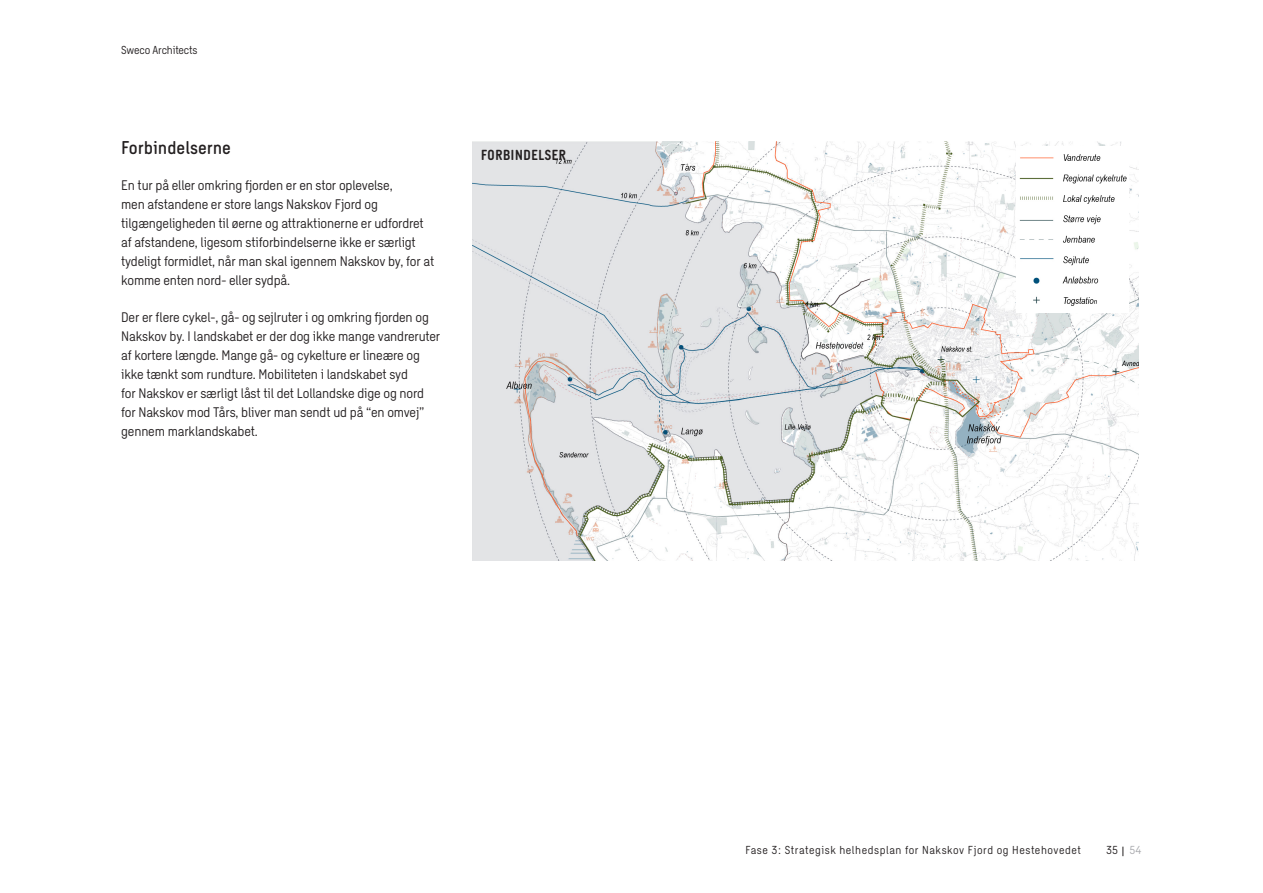
<style>
.page{position:relative;width:1263px;height:893px;background:#fff}
.page>*{position:absolute;margin:0;border:0;box-sizing:border-box;transform-origin:0 0}
.Overskrift_4_2_12_6{font:500 18px "Sweco Sans";color:#231f20}
.t1{font:700 14.1px "Sweco Sans";color:#231f20}
.Brødtekst_9_12_6{font:13.5px/18.9px "Sweco Sans";letter-spacing:-.01em;color:#231f20}
.t2{font:11.25px "Sweco Sans";letter-spacing:.05em;color:#231f20}
.t3{font:11.25px "Sweco Sans";letter-spacing:-.01em;color:#231f20}
.s1{color:#a8a9ad}
</style>
<div class="page">
<img style="left:472px;top:141px;width:667px;height:420px">
<img style="left:1016px;top:147px;width:113px;height:166px">
<p class="t3" style="left:121px;top:44px;width:78px">Sweco Architects</p>
<p class="Overskrift_4_2_12_6" style="left:121px;top:137px;width:111px">Forbindelserne</p>
<p class="Brødtekst_9_12_6" style="left:121px;top:176px;width:315px">En tur på eller omkring fjorden er en stor oplevelse,<br>men afstandene er store langs Nakskov Fjord og tilgængeligheden til øerne og attraktionerne er udfordret af afstandene, ligesom stiforbindelserne ikke er særligt tydeligt formidlet, når man skal igennem Nakskov by, for at komme enten nord- eller sydpå.</p>
<p class="Brødtekst_9_12_6" style="left:121px;top:308px;width:321px">Der er flere cykel-, gå- og sejlruter i og omkring fjorden og Nakskov by. I landskabet er der dog ikke mange vandreruter af kortere længde. Mange gå- og cykelture er lineære og ikke tænkt som rundture. Mobiliteten i landskabet syd<br>for Nakskov er særligt låst til det Lollandske dige og nord for Nakskov mod Tårs, bliver man sendt ud på “en omvej” gennem marklandskabet.</p>
<p class="t1" style="left:481px;top:147px;width:87px">FORBINDELSER</p>
<p class="t2" style="left:745px;top:844px;width:337px">Fase 3: Strategisk helhedsplan for Nakskov Fjord og Hestehovedet</p>
<p class="t2" style="left:1106px;top:844px;width:37px">35 <span class="s1">54</span></p>
</div>
